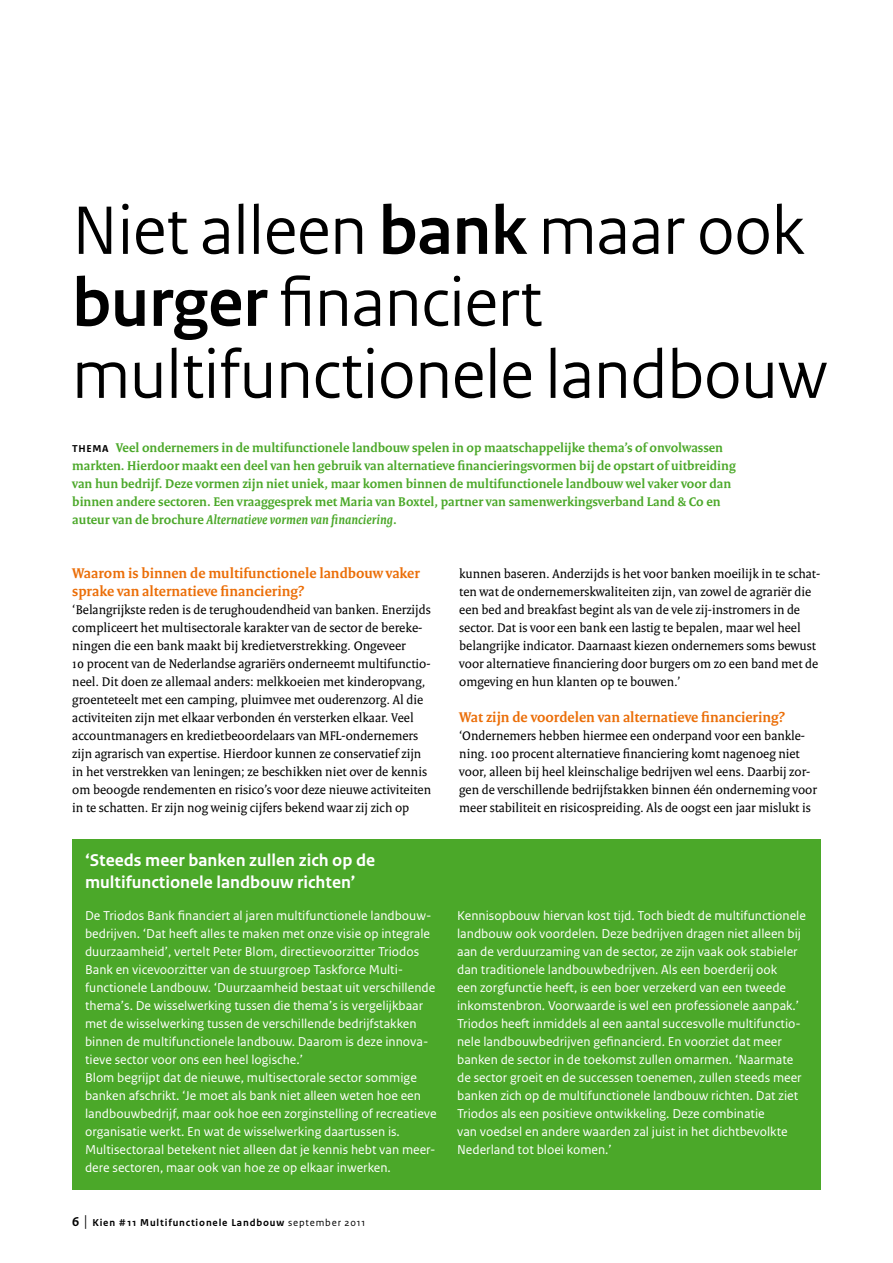
<style>
.page{position:relative;width:893px;height:1263px;background:#fff}
.page>*{position:absolute;margin:0;border:0;box-sizing:border-box;transform-origin:0 0}
.t1{font:72px/72px "Rijksoverheid Sans Heading";color:#000}
.t2{font:700 18px/22.5px "Rijksoverheid Sans Text";color:#fff}
.t3{font:700 15px/18px "Rijksoverheid Serif";color:#eb6e08}
.t4{font:13.5px/18px "Rijksoverheid Sans Text";color:#fff}
.t5{font:13.5px/18px "Rijksoverheid Serif";color:#000}
.t6{font:700 13.5px/18px "Rijksoverheid Serif";color:#4ba829}
.t7{font:700 10.5px "Rijksoverheid Sans Text";letter-spacing:.08em;color:#000}
.s1{font-weight:700}
.s2{font-family:"Rijksoverheid Sans Text";font-size:10.5px;color:#000}
.s3{font-style:italic}
.s4{font-size:13.5px}
.s5{font-weight:400;font-size:16.5px}
.s6{font-weight:400}
</style>
<div class="page">
<div style="left:72px;top:840px;width:749px;height:350px;background:#4ba829"></div>
<h1 class="t1" style="left:72px;top:195px;width:757px">Niet alleen <span class="s1">bank</span> maar ook <span class="s1">burger</span> financiert multifunctionele landbouw</h1>
<p class="t6" style="left:72px;top:438px;width:665px"><span class="s2">THEMA</span> Veel ondernemers in de multifunctionele landbouw spelen in op maatschappelijke thema’s of onvolwassen markten. Hierdoor maakt een deel van hen gebruik van alternatieve financieringsvormen bij de opstart of uitbreiding van hun bedrijf. Deze vormen zijn niet uniek, maar komen binnen de multifunctionele landbouw wel vaker voor dan binnen andere sectoren. Een vraaggesprek met Maria van Boxtel, partner van samenwerkingsverband Land &amp; Co en auteur van de brochure <span class="s3">Alternatieve vormen van financiering</span>.</p>
<p class="t3" style="left:72px;top:564px;width:349px">Waarom is binnen de multifunctionele landbouw vaker sprake van alternatieve financiering?</p>
<p class="t5" style="left:72px;top:600px;width:360px">‘Belangrijkste reden is de terughoudendheid van banken. Enerzijds compliceert het multisectorale karakter van de sector de bereke&shy;ningen die een bank maakt bij kredietverstrekking. Ongeveer<br>10 procent van de Nederlandse agrariërs onderneemt multifunctio&shy;neel. Dit doen ze allemaal anders: melkkoeien met kinderopvang, groenteteelt met een camping, pluimvee met ouderenzorg. Al die activiteiten zijn met elkaar verbonden én versterken elkaar. Veel accountmanagers en kredietbeoordelaars van MFL-ondernemers zijn agrarisch van expertise. Hierdoor kunnen ze conservatief zijn in het verstrekken van leningen; ze beschikken niet over de kennis om beoogde rendementen en risico’s voor deze nieuwe activiteiten in te schatten. Er zijn nog weinig cijfers bekend waar zij zich op</p>
<p class="t5" style="left:459px;top:564px;width:362px">kunnen baseren. Anderzijds is het voor banken moeilijk in te schat&shy;ten wat de ondernemerskwaliteiten zijn, van zowel de agrariër die een bed and breakfast begint als van de vele zij-instromers in de sector. Dat is voor een bank een lastig te bepalen, maar wel heel belangrijke indicator. Daarnaast kiezen ondernemers soms bewust voor alternatieve financiering door burgers om zo een band met de omgeving en hun klanten op te bouwen.’</p>
<p class="t3" style="left:459px;top:708px;width:327px">Wat zijn de voordelen van alternatieve financiering?</p>
<p class="t5" style="left:459px;top:726px;width:359px">‘Ondernemers hebben hiermee een onderpand voor een bankle&shy;ning. 100 procent alternatieve financiering komt nagenoeg niet voor, alleen bij heel kleinschalige bedrijven wel eens. Daarbij zor&shy;gen de verschillende bedrijfstakken binnen één onderneming voor meer stabiliteit en risicospreiding. Als de oogst een jaar mislukt is</p>
<h2 class="t2" style="left:85px;top:849px;width:292px">‘Steeds meer banken zullen zich op de multifunctionele landbouw richten’</h2>
<p class="t4" style="left:85px;top:907px;width:353px">De Triodos Bank financiert al jaren multifunctionele landbouw&shy;bedrijven. ‘Dat heeft alles te maken met onze visie op integrale duurzaamheid’, vertelt Peter Blom, directievoorzitter Triodos Bank en vicevoorzitter van de stuurgroep Taskforce Multi&shy;functionele Landbouw. ‘Duurzaamheid bestaat uit verschillende thema’s. De wisselwerking tussen die thema’s is vergelijkbaar met de wisselwerking tussen de verschillende bedrijfstakken binnen de multifunctionele landbouw. Daarom is deze innova&shy;tieve sector voor ons een heel logische.’<br>Blom begrijpt dat de nieuwe, multisectorale sector sommige banken afschrikt. ‘Je moet als bank niet alleen weten hoe een landbouwbedrijf, maar ook hoe een zorginstelling of recreatieve organisatie werkt. En wat de wisselwerking daartussen is.<br>Multisectoraal betekent niet alleen dat je kennis hebt van meer&shy;dere sectoren, maar ook van hoe ze op elkaar inwerken.</p>
<p class="t4" style="left:457px;top:907px;width:350px">Kennisopbouw hiervan kost tijd. Toch biedt de multifunctionele landbouw ook voordelen. Deze bedrijven dragen niet alleen bij aan de verduurzaming van de sector, ze zijn vaak ook stabieler dan traditionele landbouwbedrijven. Als een boerderij ook<br>een zorgfunctie heeft, is een boer verzekerd van een tweede inkomstenbron. Voorwaarde is wel een professionele aanpak.’ Triodos heeft inmiddels al een aantal succesvolle multifunctio&shy;nele landbouwbedrijven gefinancierd. En voorziet dat meer banken de sector in de toekomst zullen omarmen. ‘Naarmate de sector groeit en de successen toenemen, zullen steeds meer banken zich op de multifunctionele landbouw richten. Dat ziet Triodos als een positieve ontwikkeling. Deze combinatie<br>van voedsel en andere waarden zal juist in het dichtbevolkte Nederland tot bloei komen.’</p>
<p class="t7" style="left:72px;top:1216px;width:295px"><span class="s4">6</span> <span class="s5">|</span> Kien # 11 Multifunctionele Landbouw <span class="s6">september 2011</span></p>
</div>
